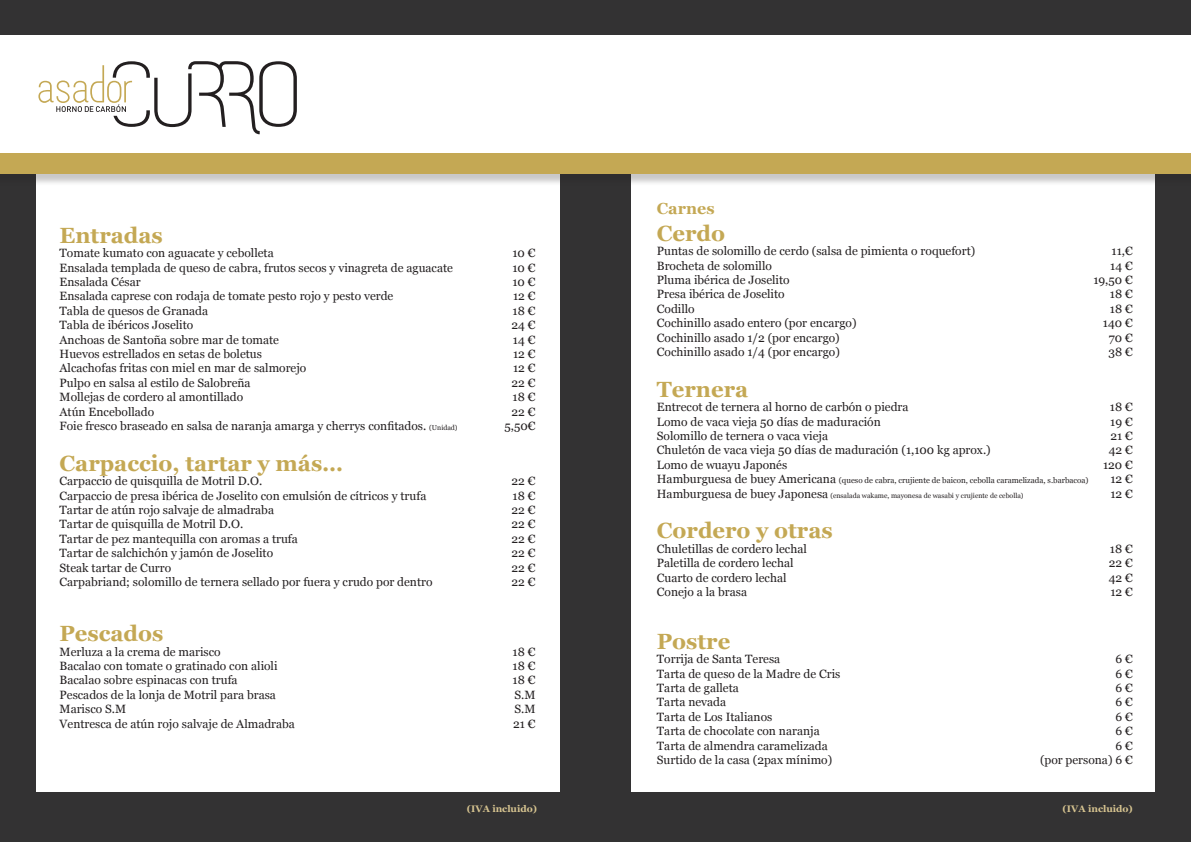
<style>
.page{position:relative;width:1191px;height:842px;background:#333233}
.page>*{position:absolute;margin:0;border:0;box-sizing:border-box;transform-origin:0 0}
.t1{font:700 22px "Georgia";color:#c4a854}
.t2{font:700 16px "Georgia";color:#c4a854}
.t3{font:12px "Georgia";color:#231f20}
.t4{font:700 9.4px "Georgia";color:#d8c591}
.t5{font:8px "Georgia";color:#231f20}
.t6{font:7px "Georgia";color:#231f20}
.s1{font-size:7px}
.s2{font-size:12px}
</style>
<div class="page">
<div style="left:36px;top:36px;width:523px;height:756px;background:#fff"></div>
<div style="left:631px;top:36px;width:524px;height:756px;background:#fff"></div>
<div style="left:0;top:37px;width:1191px;height:149px;background:#231f20;opacity:.25"></div>
<div style="left:0;top:35px;width:1191px;height:139px;background:#fff"></div>
<div style="left:0;top:153px;width:1191px;height:21px;background:#c4a854"></div>
<svg style="left:38px;top:61px;width:259px;height:73px"></svg>
<p class="t1" style="left:60px;top:219px;width:105px">Entradas</p>
<p class="t3" style="left:60px;top:244px;width:216px">Tomate kumato con aguacate y cebolleta</p>
<p class="t3" style="left:512px;top:244px;width:25px">10 €</p>
<p class="t3" style="left:60px;top:259px;width:395px">Ensalada templada de queso de cabra, frutos secos y vinagreta de aguacate</p>
<p class="t3" style="left:512px;top:259px;width:25px">10 €</p>
<p class="t3" style="left:60px;top:273px;width:83px">Ensalada César</p>
<p class="t3" style="left:512px;top:273px;width:25px">10 €</p>
<p class="t3" style="left:60px;top:287px;width:335px">Ensalada caprese con rodaja de tomate pesto rojo y pesto verde</p>
<p class="t3" style="left:513px;top:287px;width:24px">12 €</p>
<p class="t3" style="left:60px;top:302px;width:150px">Tabla de quesos de Granada</p>
<p class="t3" style="left:512px;top:302px;width:24px">18 €</p>
<p class="t3" style="left:60px;top:316px;width:135px">Tabla de ibéricos Joselito</p>
<p class="t3" style="left:511px;top:316px;width:26px">24 €</p>
<p class="t3" style="left:60px;top:331px;width:221px">Anchoas de Santoña sobre mar de tomate</p>
<p class="t3" style="left:513px;top:331px;width:24px">14 €</p>
<p class="t3" style="left:60px;top:345px;width:204px">Huevos estrellados en setas de boletus</p>
<p class="t3" style="left:513px;top:345px;width:24px">12 €</p>
<p class="t3" style="left:60px;top:359px;width:248px">Alcachofas fritas con miel en mar de salmorejo</p>
<p class="t3" style="left:513px;top:359px;width:24px">12 €</p>
<p class="t3" style="left:60px;top:374px;width:193px">Pulpo en salsa al estilo de Salobreña</p>
<p class="t3" style="left:511px;top:374px;width:26px">22 €</p>
<p class="t3" style="left:60px;top:388px;width:185px">Mollejas de cordero al amontillado</p>
<p class="t3" style="left:512px;top:388px;width:24px">18 €</p>
<p class="t3" style="left:60px;top:403px;width:96px">Atún Encebollado</p>
<p class="t3" style="left:511px;top:403px;width:26px">22 €</p>
<p class="t3" style="left:60px;top:417px;width:399px">Foie fresco braseado en salsa de naranja amarga y cherrys confitados. <span class="s1">(Unidad)</span></p>
<p class="t3" style="left:504px;top:417px;width:32px">5,50€</p>
<p class="t1" style="left:60px;top:447px;width:285px">Carpaccio, tartar y más…</p>
<p class="t3" style="left:60px;top:472px;width:204px">Carpaccio de quisquilla de Motril D.O.</p>
<p class="t3" style="left:511px;top:472px;width:26px">22 €</p>
<p class="t3" style="left:60px;top:487px;width:368px">Carpaccio de presa ibérica de Joselito con emulsión de cítricos y trufa</p>
<p class="t3" style="left:512px;top:487px;width:24px">18 €</p>
<p class="t3" style="left:60px;top:501px;width:216px">Tartar de atún rojo salvaje de almadraba</p>
<p class="t3" style="left:511px;top:501px;width:26px">22 €</p>
<p class="t3" style="left:60px;top:515px;width:185px">Tartar de quisquilla de Motril D.O.</p>
<p class="t3" style="left:511px;top:515px;width:26px">22 €</p>
<p class="t3" style="left:60px;top:530px;width:240px">Tartar de pez mantequilla con aromas a trufa</p>
<p class="t3" style="left:511px;top:530px;width:26px">22 €</p>
<p class="t3" style="left:60px;top:544px;width:215px">Tartar de salchichón y jamón de Joselito</p>
<p class="t3" style="left:511px;top:544px;width:26px">22 €</p>
<p class="t3" style="left:60px;top:559px;width:113px">Steak tartar de Curro</p>
<p class="t3" style="left:511px;top:559px;width:26px">22 €</p>
<p class="t3" style="left:60px;top:573px;width:374px">Carpabriand; solomillo de ternera sellado por fuera y crudo por dentro</p>
<p class="t3" style="left:511px;top:573px;width:26px">22 €</p>
<p class="t1" style="left:60px;top:617px;width:105px">Pescados</p>
<p class="t3" style="left:60px;top:643px;width:163px">Merluza a la crema de marisco</p>
<p class="t3" style="left:512px;top:643px;width:24px">18 €</p>
<p class="t3" style="left:60px;top:657px;width:219px">Bacalao con tomate o gratinado con alioli</p>
<p class="t3" style="left:512px;top:657px;width:24px">18 €</p>
<p class="t3" style="left:60px;top:671px;width:180px">Bacalao sobre espinacas con trufa</p>
<p class="t3" style="left:512px;top:671px;width:24px">18 €</p>
<p class="t3" style="left:60px;top:686px;width:218px">Pescados de la lonja de Motril para brasa</p>
<p class="t3" style="left:514px;top:686px;width:23px">S.M</p>
<p class="t3" style="left:60px;top:700px;width:68px">Marisco S.M</p>
<p class="t3" style="left:514px;top:700px;width:23px">S.M</p>
<p class="t3" style="left:60px;top:715px;width:237px">Ventresca de atún rojo salvaje de Almadraba</p>
<p class="t3" style="left:513px;top:715px;width:24px">21 €</p>
<p class="t2" style="left:657px;top:197px;width:59px">Carnes</p>
<p class="t1" style="left:657px;top:217px;width:70px">Cerdo</p>
<p class="t3" style="left:657px;top:242px;width:320px">Puntas de solomillo de cerdo (salsa de pimienta o roquefort)</p>
<p class="t3" style="left:1111px;top:242px;width:23px">11,€</p>
<p class="t3" style="left:657px;top:257px;width:117px">Brocheta de solomillo</p>
<p class="t3" style="left:1110px;top:257px;width:24px">14 €</p>
<p class="t3" style="left:657px;top:271px;width:134px">Pluma ibérica de Joselito</p>
<p class="t3" style="left:1093px;top:271px;width:41px">19,50 €</p>
<p class="t3" style="left:657px;top:285px;width:129px">Presa ibérica de Joselito</p>
<p class="t3" style="left:1110px;top:285px;width:24px">18 €</p>
<p class="t3" style="left:657px;top:300px;width:39px">Codillo</p>
<p class="t3" style="left:1110px;top:300px;width:24px">18 €</p>
<p class="t3" style="left:657px;top:314px;width:201px">Cochinillo asado entero (por encargo)</p>
<p class="t3" style="left:1103px;top:314px;width:31px">140 €</p>
<p class="t3" style="left:657px;top:329px;width:184px">Cochinillo asado 1/2 (por encargo)</p>
<p class="t3" style="left:1108px;top:329px;width:25px">70 €</p>
<p class="t3" style="left:657px;top:343px;width:184px">Cochinillo asado 1/4 (por encargo)</p>
<p class="t3" style="left:1108px;top:343px;width:26px">38 €</p>
<p class="t1" style="left:657px;top:373px;width:93px">Ternera</p>
<p class="t3" style="left:657px;top:398px;width:253px">Entrecot de ternera al horno de carbón o piedra</p>
<p class="t3" style="left:1110px;top:398px;width:24px">18 €</p>
<p class="t3" style="left:657px;top:413px;width:225px">Lomo de vaca vieja 50 días de maduración</p>
<p class="t3" style="left:1110px;top:413px;width:24px">19 €</p>
<p class="t3" style="left:657px;top:427px;width:173px">Solomillo de ternera o vaca vieja</p>
<p class="t3" style="left:1110px;top:427px;width:24px">21 €</p>
<p class="t3" style="left:657px;top:441px;width:335px">Chuletón de vaca vieja 50 días de maduración (1,100 kg aprox.)</p>
<p class="t3" style="left:1108px;top:441px;width:26px">42 €</p>
<p class="t3" style="left:657px;top:456px;width:132px">Lomo de wuayu Japonés</p>
<p class="t3" style="left:1103px;top:456px;width:31px">120 €</p>
<p class="t5" style="left:657px;top:475px;width:433px"><span class="s2">Hamburguesa de buey Americana</span> (queso de cabra, crujiente de baicon, cebolla caramelizada, s.barbacoa)</p>
<p class="t3" style="left:1110px;top:470px;width:24px">12 €</p>
<p class="t6" style="left:657px;top:490px;width:368px"><span class="s2">Hamburguesa de buey Japonesa</span> (ensalada wakame, mayonesa de wasabi y crujiente de cebolla)</p>
<p class="t3" style="left:1110px;top:485px;width:24px">12 €</p>
<p class="t1" style="left:657px;top:514px;width:177px">Cordero y otras</p>
<p class="t3" style="left:657px;top:540px;width:151px">Chuletillas de cordero lechal</p>
<p class="t3" style="left:1110px;top:540px;width:24px">18 €</p>
<p class="t3" style="left:657px;top:554px;width:138px">Paletilla de cordero lechal</p>
<p class="t3" style="left:1108px;top:554px;width:26px">22 €</p>
<p class="t3" style="left:657px;top:569px;width:131px">Cuarto de cordero lechal</p>
<p class="t3" style="left:1108px;top:569px;width:26px">42 €</p>
<p class="t3" style="left:657px;top:583px;width:92px">Conejo a la brasa</p>
<p class="t3" style="left:1110px;top:583px;width:24px">12 €</p>
<p class="t1" style="left:657px;top:625px;width:75px">Postre</p>
<p class="t3" style="left:657px;top:650px;width:125px">Torrija de Santa Teresa</p>
<p class="t3" style="left:1115px;top:650px;width:19px">6 €</p>
<p class="t3" style="left:657px;top:665px;width:185px">Tarta de queso de la Madre de Cris</p>
<p class="t3" style="left:1115px;top:665px;width:19px">6 €</p>
<p class="t3" style="left:657px;top:679px;width:84px">Tarta de galleta</p>
<p class="t3" style="left:1115px;top:679px;width:19px">6 €</p>
<p class="t3" style="left:657px;top:693px;width:71px">Tarta nevada</p>
<p class="t3" style="left:1115px;top:693px;width:19px">6 €</p>
<p class="t3" style="left:657px;top:708px;width:117px">Tarta de Los Italianos</p>
<p class="t3" style="left:1115px;top:708px;width:19px">6 €</p>
<p class="t3" style="left:657px;top:722px;width:164px">Tarta de chocolate con naranja</p>
<p class="t3" style="left:1115px;top:722px;width:19px">6 €</p>
<p class="t3" style="left:657px;top:737px;width:172px">Tarta de almendra caramelizada</p>
<p class="t3" style="left:1115px;top:737px;width:19px">6 €</p>
<p class="t3" style="left:657px;top:751px;width:177px">Surtido de la casa (2pax mínimo)</p>
<p class="t3" style="left:1040px;top:751px;width:94px">(por persona) 6 €</p>
<p class="t4" style="left:467px;top:801px;width:72px">(IVA incluido)</p>
<p class="t4" style="left:1062px;top:801px;width:72px">(IVA incluido)</p>
</div>
